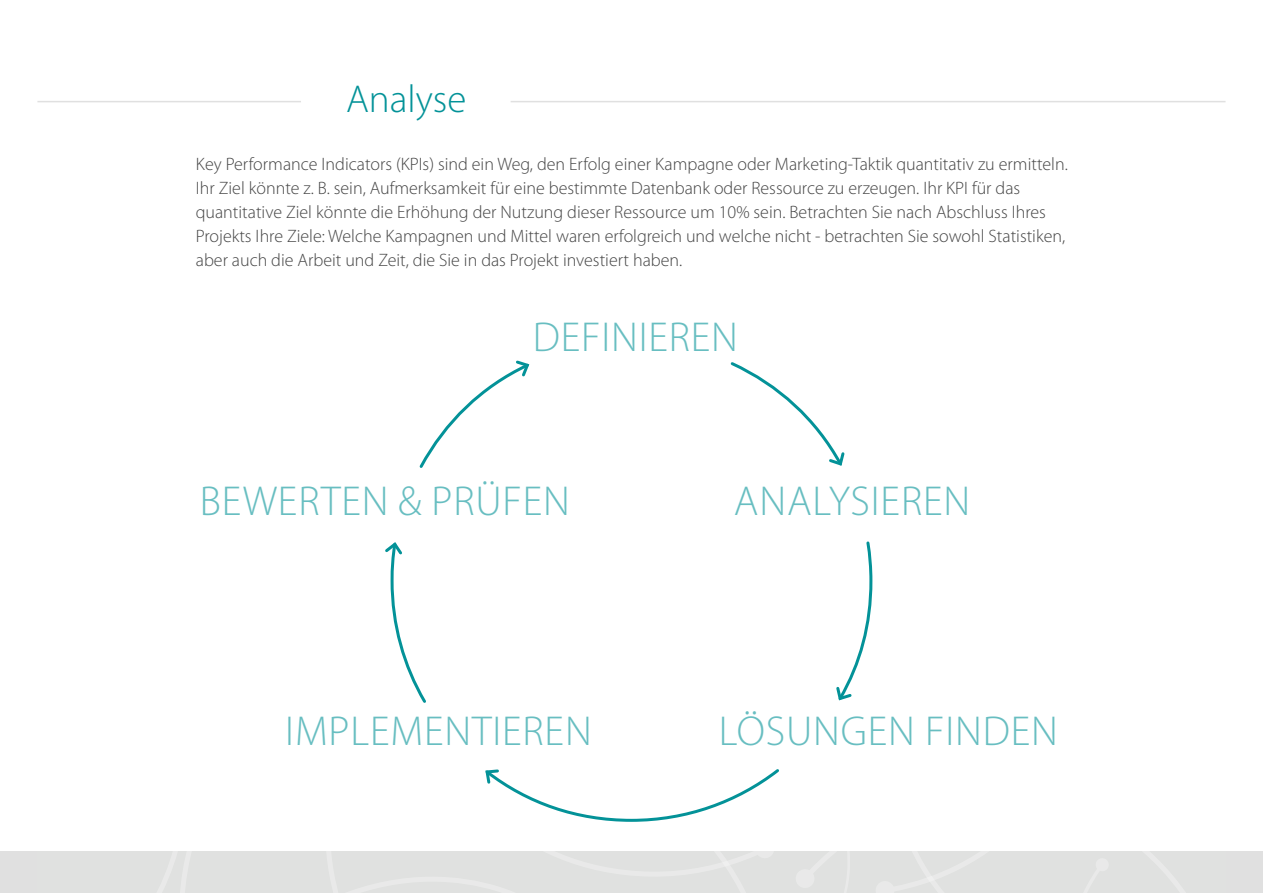
<style>
.page{position:relative;width:1263px;height:893px;background:#fff}
.page>*{position:absolute;margin:0;border:0;box-sizing:border-box;transform-origin:0 0}
.t1{font:300 42px "Myriad Pro";letter-spacing:.02em;color:#68bec1}
.t2{font:300 39px "Myriad Pro";color:#039298}
.Body{font:300 18px/24px "Myriad Pro";color:#454545}
</style>
<div class="page">
<hr style="left:511px;top:101px;width:714px;height:1px;background:#e0e0e0">
<hr style="left:37px;top:101px;width:264px;height:1px;background:#e0e0e0">
<svg style="left:419px;top:360px;width:111px;height:108px"></svg>
<svg style="left:730px;top:362px;width:115px;height:104px"></svg>
<svg style="left:836px;top:541px;width:37px;height:160px"></svg>
<svg style="left:485px;top:769px;width:294px;height:53px"></svg>
<svg style="left:385px;top:542px;width:41px;height:161px"></svg>
<div style="left:0;top:851px;width:1263px;height:42px;background:#e0e0e0"></div>
<p class="t2" style="left:346px;top:78px;width:122px">Analyse</p>
<p class="Body" style="left:196px;top:152px;width:873px">Key Performance Indicators (KPIs) sind ein Weg, den Erfolg einer Kampagne oder Marketing-Taktik quantitativ zu ermitteln.<br>Ihr Ziel könnte z. B. sein, Aufmerksamkeit für eine bestimmte Datenbank oder Ressource zu erzeugen. Ihr KPI für das quantitative Ziel könnte die Erhöhung der Nutzung dieser Ressource um 10% sein. Betrachten Sie nach Abschluss Ihres Projekts Ihre Ziele: Welche Kampagnen und Mittel waren erfolgreich und welche nicht - betrachten Sie sowohl Statistiken, aber auch die Arbeit und Zeit, die Sie in das Projekt investiert haben.</p>
<p class="t1" style="left:533px;top:314px;width:207px">DEFINIEREN</p>
<p class="t1" style="left:200px;top:478px;width:372px">BEWERTEN &amp; PRÜFEN</p>
<p class="t1" style="left:734px;top:478px;width:238px">ANALYSIEREN</p>
<p class="t1" style="left:285px;top:708px;width:308px">IMPLEMENTIEREN</p>
<p class="t1" style="left:719px;top:708px;width:341px">LÖSUNGEN FINDEN</p>
</div>
